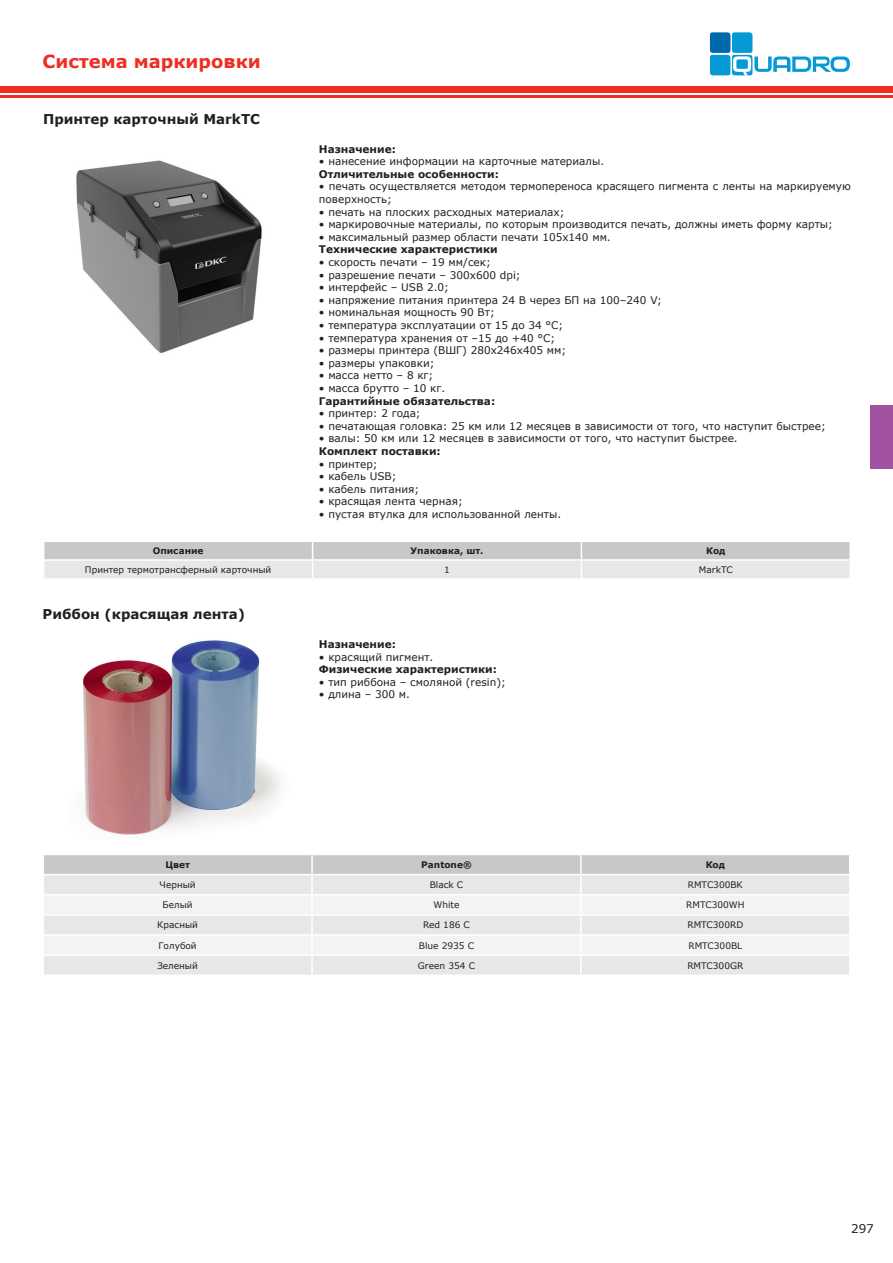
<style>
.page{position:relative;width:893px;height:1263px;background:#fff}
.page>*{position:absolute;margin:0;border:0;box-sizing:border-box;transform-origin:0 0}
.t1{font:700 18px "Verdana";color:#ee2e22}
.t2{font:700 13.5px "Verdana";color:#231f20}
.t3{font:12px "Verdana";color:#231f20}
.Paragraph_table_body{font:10.5px/12.6px "Verdana";color:#231f20}
.t4{font:700 10.5px "Verdana";color:#231f20}
.Paragraph_table_body-2{font:9px "Verdana";color:#231f20}
.Paragraph_table_body-3{font:700 9px "Verdana";color:#231f20}
</style>
<div class="page">
<svg style="left:0;top:86px;width:3px;height:12px"></svg>
<div style="left:3px;top:86px;width:890px;height:6px;background:#ee2e22"></div>
<hr style="left:3px;top:95px;width:890px;height:3px;background:#ee2e22">
<svg style="left:710px;top:32px;width:140px;height:43px"></svg>
<div style="left:871px;top:405px;width:22px;height:63px;background:#a153a1"></div>
<svg style="left:44px;top:541px;width:806px;height:37px;background:#d9dadc"></svg>
<img style="left:83px;top:640px;width:197px;height:195px">
<svg style="left:44px;top:855px;width:805px;height:119px"></svg>
<img style="left:76px;top:160px;width:186px;height:194px">
<p class="t1" style="left:43px;top:49px;width:220px">Система маркировки</p>
<p class="t2" style="left:43px;top:110px;width:218px">Принтер карточный MarkTC</p>
<p class="t4" style="left:319px;top:141px;width:79px">Назначение:</p>
<p class="Paragraph_table_body" style="left:319px;top:155px;width:287px">• нанесение информации на карточные материалы.</p>
<p class="t4" style="left:319px;top:167px;width:182px">Отличительные особенности:</p>
<p class="Paragraph_table_body" style="left:319px;top:180px;width:534px">• печать осуществляется методом термопереноса красящего пигмента с ленты на маркируемую поверхность;</p>
<p class="Paragraph_table_body" style="left:319px;top:205px;width:247px">• печать на плоских расходных материалах;</p>
<p class="Paragraph_table_body" style="left:319px;top:218px;width:516px">• маркировочные материалы, по которым производится печать, должны иметь форму карты;</p>
<p class="Paragraph_table_body" style="left:319px;top:230px;width:293px">• максимальный размер области печати 105х140 мм.</p>
<p class="t4" style="left:319px;top:242px;width:180px">Технические характеристики</p>
<p class="Paragraph_table_body" style="left:319px;top:256px;width:173px">• скорость печати – 19 мм/сек;</p>
<p class="Paragraph_table_body" style="left:319px;top:268px;width:203px">• разрешение печати – 300х600 dpi;</p>
<p class="Paragraph_table_body" style="left:319px;top:281px;width:132px">• интерфейс – USB 2.0;</p>
<p class="Paragraph_table_body" style="left:319px;top:293px;width:344px">• напряжение питания принтера 24 В через БП на 100–240 V;</p>
<p class="Paragraph_table_body" style="left:319px;top:306px;width:177px">• номинальная мощность 90 Вт;</p>
<p class="Paragraph_table_body" style="left:319px;top:319px;width:246px">• температура эксплуатации от 15 до 34 °С;</p>
<p class="Paragraph_table_body" style="left:319px;top:331px;width:238px">• температура хранения от –15 до +40 °С;</p>
<p class="Paragraph_table_body" style="left:319px;top:344px;width:249px">• размеры принтера (ВШГ) 280х246х405 мм;</p>
<p class="Paragraph_table_body" style="left:319px;top:356px;width:117px">• размеры упаковки;</p>
<p class="Paragraph_table_body" style="left:319px;top:369px;width:116px">• масса нетто – 8 кг;</p>
<p class="Paragraph_table_body" style="left:319px;top:382px;width:128px">• масса брутто – 10 кг.</p>
<p class="t4" style="left:319px;top:393px;width:178px">Гарантийные обязательства:</p>
<p class="Paragraph_table_body" style="left:319px;top:407px;width:103px">• принтер: 2 года;</p>
<p class="Paragraph_table_body" style="left:319px;top:419px;width:508px">• печатающая головка: 25 км или 12 месяцев в зависимости от того, что наступит быстрее;</p>
<p class="Paragraph_table_body" style="left:319px;top:432px;width:420px">• валы: 50 км или 12 месяцев в зависимости от того, что наступит быстрее.</p>
<p class="t4" style="left:319px;top:444px;width:123px">Комплект поставки:</p>
<p class="Paragraph_table_body" style="left:319px;top:457px;width:60px">• принтер;</p>
<p class="Paragraph_table_body" style="left:319px;top:470px;width:79px">• кабель USB;</p>
<p class="Paragraph_table_body" style="left:319px;top:482px;width:102px">• кабель питания;</p>
<p class="Paragraph_table_body" style="left:319px;top:495px;width:145px">• красящая лента черная;</p>
<p class="Paragraph_table_body" style="left:319px;top:508px;width:244px">• пустая втулка для использованной ленты.</p>
<p class="Paragraph_table_body-3" style="left:153px;top:544px;width:52px">Описание</p>
<p class="Paragraph_table_body-3" style="left:411px;top:544px;width:74px">Упаковка, шт.</p>
<p class="Paragraph_table_body-3" style="left:706px;top:544px;width:21px">Код</p>
<p class="Paragraph_table_body-2" style="left:85px;top:564px;width:188px">Принтер термотрансферный карточный</p>
<p class="Paragraph_table_body-2" style="left:444px;top:564px;width:7px">1</p>
<p class="Paragraph_table_body-2" style="left:699px;top:564px;width:35px">MarkTC</p>
<p class="t2" style="left:43px;top:605px;width:204px">Риббон (красящая лента)</p>
<p class="t4" style="left:319px;top:637px;width:79px">Назначение:</p>
<p class="Paragraph_table_body" style="left:319px;top:650px;width:116px">• красящий пигмент.</p>
<p class="t4" style="left:319px;top:662px;width:180px">Физические характеристики:</p>
<p class="Paragraph_table_body" style="left:319px;top:675px;width:188px">• тип риббона – смоляной (resin);</p>
<p class="Paragraph_table_body" style="left:319px;top:688px;width:93px">• длина – 300 м.</p>
<p class="Paragraph_table_body-3" style="left:165px;top:858px;width:26px">Цвет</p>
<p class="Paragraph_table_body-3" style="left:421px;top:858px;width:52px">Pantone®</p>
<p class="Paragraph_table_body-3" style="left:706px;top:858px;width:21px">Код</p>
<p class="Paragraph_table_body-2" style="left:160px;top:879px;width:38px">Черный</p>
<p class="Paragraph_table_body-2" style="left:430px;top:879px;width:35px">Black C</p>
<p class="Paragraph_table_body-2" style="left:688px;top:879px;width:57px">RMTC300BK</p>
<p class="Paragraph_table_body-2" style="left:163px;top:899px;width:32px">Белый</p>
<p class="Paragraph_table_body-2" style="left:433px;top:899px;width:27px">White</p>
<p class="Paragraph_table_body-2" style="left:686px;top:899px;width:60px">RMTC300WH</p>
<p class="Paragraph_table_body-2" style="left:157px;top:919px;width:42px">Красный</p>
<p class="Paragraph_table_body-2" style="left:423px;top:919px;width:48px">Red 186 C</p>
<p class="Paragraph_table_body-2" style="left:687px;top:919px;width:57px">RMTC300RD</p>
<p class="Paragraph_table_body-2" style="left:159px;top:939px;width:40px">Голубой</p>
<p class="Paragraph_table_body-2" style="left:419px;top:939px;width:57px">Blue 2935 C</p>
<p class="Paragraph_table_body-2" style="left:688px;top:939px;width:55px">RMTC300BL</p>
<p class="Paragraph_table_body-2" style="left:157px;top:960px;width:42px">Зеленый</p>
<p class="Paragraph_table_body-2" style="left:418px;top:960px;width:59px">Green 354 C</p>
<p class="Paragraph_table_body-2" style="left:687px;top:960px;width:57px">RMTC300GR</p>
<p class="t3" style="left:851px;top:1221px;width:24px">297</p>
</div>
